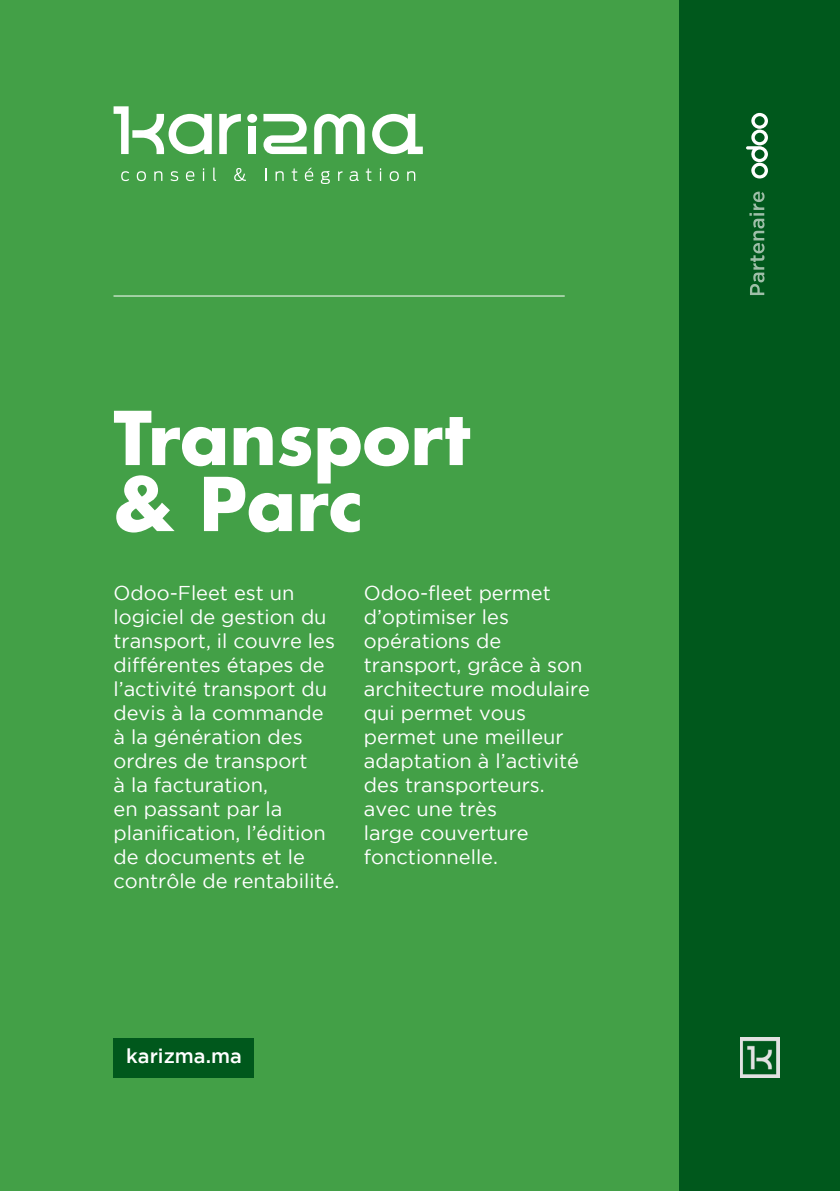
<style>
.page{position:relative;width:840px;height:1191px;background:#fff}
.page>*{position:absolute;margin:0;border:0;box-sizing:border-box;transform-origin:0 0}
.t1{font:700 72px/66px "Futura Std";color:#fff}
.t2{font:20px/24px "Gotham";color:#fff}
.t3{font:500 20px "Gotham";color:#fff}
</style>
<div class="page">
<div style="left:0;top:0;width:839px;height:1191px;background:#43a047"></div>
<div style="left:679px;top:0;width:160px;height:1191px;background:#00581c"></div>
<svg style="left:219px;top:114px;width:22px;height:40px"></svg>
<div style="left:248px;top:126px;width:8px;height:28px;background:#fff"></div>
<svg style="left:263px;top:114px;width:43px;height:40px"></svg>
<svg style="left:314px;top:114px;width:50px;height:40px"></svg>
<div style="left:247px;top:114px;width:10px;height:9px;background:#fff;border-radius:50%"></div>
<svg style="left:113px;top:106px;width:99px;height:48px"></svg>
<svg style="left:372px;top:114px;width:50px;height:40px"></svg>
<svg style="left:121px;top:171px;width:8px;height:10px"></svg>
<svg style="left:137px;top:171px;width:9px;height:10px"></svg>
<svg style="left:154px;top:171px;width:8px;height:10px"></svg>
<svg style="left:170px;top:171px;width:8px;height:10px"></svg>
<svg style="left:186px;top:171px;width:8px;height:10px"></svg>
<svg style="left:203px;top:168px;width:1px;height:13px"></svg>
<svg style="left:213px;top:168px;width:3px;height:13px"></svg>
<svg style="left:234px;top:168px;width:12px;height:13px"></svg>
<svg style="left:265px;top:168px;width:1px;height:13px"></svg>
<svg style="left:275px;top:171px;width:8px;height:10px"></svg>
<svg style="left:291px;top:168px;width:6px;height:13px"></svg>
<svg style="left:304px;top:168px;width:9px;height:13px"></svg>
<svg style="left:320px;top:171px;width:10px;height:13px"></svg>
<svg style="left:338px;top:171px;width:4px;height:10px"></svg>
<svg style="left:349px;top:171px;width:9px;height:10px"></svg>
<svg style="left:365px;top:168px;width:6px;height:13px"></svg>
<svg style="left:379px;top:168px;width:2px;height:13px"></svg>
<svg style="left:389px;top:171px;width:9px;height:10px"></svg>
<svg style="left:407px;top:171px;width:8px;height:10px"></svg>
<div style="left:113px;top:1037px;width:141px;height:40px;background:#00581c"></div>
<hr style="left:113px;top:296px;width:451px;height:1px;background:#fff">
<img style="left:740px;top:1037px;width:38px;height:40px">
<svg style="left:746px;top:113px;width:21px;height:66px"></svg>
<svg style="left:749px;top:192px;width:15px;height:103px"></svg>
<p class="t1" style="left:113px;top:404px;width:358px">Transport &amp; Parc</p>
<p class="t2" style="left:113px;top:581px;width:227px">Odoo-Fleet est un logiciel de gestion du transport, il couvre les différentes étapes de l’activité transport du devis à la commande à la génération des ordres de transport<br>à la facturation,<br>en passant par la planification, l’édition de documents et le contrôle de rentabilité.</p>
<p class="t2" style="left:363px;top:581px;width:227px">Odoo-fleet permet d’optimiser les opérations de transport, grâce à son architecture modulaire qui permet vous permet une meilleur adaptation à l’activité des transporteurs. avec une très<br>large couverture fonctionnelle.</p>
<p class="t3" style="left:126px;top:1044px;width:117px">karizma.ma</p>
</div>
